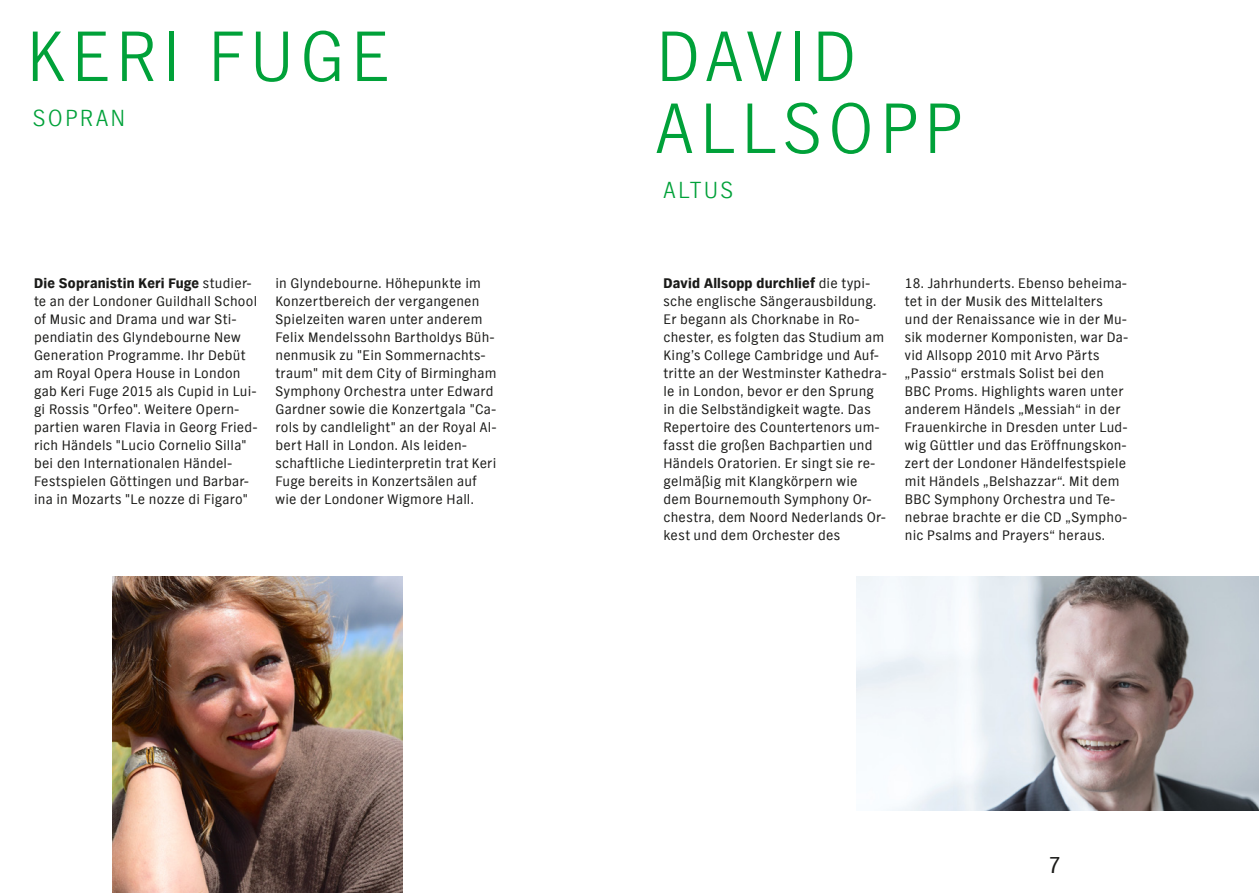
<style>
.page{position:relative;width:1259px;height:893px;background:#fff}
.page>*{position:absolute;margin:0;border:0;box-sizing:border-box;transform-origin:0 0}
.t1{font:69px/72px "NDR Sans D Light";letter-spacing:.085em;color:#00a139}
.t2{font:22.5px "NDR Sans D Light";letter-spacing:.105em;color:#00a139}
.t3{font:22.5px "NDR Sans D Regular";color:#1a1a18}
.t4{font:13.5px/18px "NDR Sans D Regular";letter-spacing:.02em;color:#1a1a18}
.t5{font:13.5px "NDR Sans D Black";letter-spacing:.01em;color:#1a1a18}
.s1{font-family:"NDR Sans D Regular"}
</style>
<div class="page">
<img style="left:113px;top:576px;width:289px;height:317px">
<img style="left:856px;top:576px;width:403px;height:234px">
<h1 class="t1" style="left:26px;top:20px;width:364px">KERI FUGE</h1>
<h1 class="t1" style="left:656px;top:20px;width:307px">DAVID<br>ALLSOPP</h1>
<h2 class="t2" style="left:33px;top:103px;width:94px">SOPRAN</h2>
<p class="t5" style="left:34px;top:274px;width:218px">Die Sopranistin Keri Fuge <span class="s1">studier-</span></p>
<p class="t4" style="left:34px;top:292px;width:225px">te an der Londoner Guildhall School of Music and Drama und war Sti&shy;pendiatin des Glyndebourne New Generation Programme. Ihr Debüt am Royal Opera House in London gab Keri Fuge 2015 als Cupid in Lui&shy;gi Rossis "Orfeo". Weitere Opern&shy;partien waren Flavia in Georg Fried&shy;rich Händels "Lucio Cornelio Silla" bei den Internationalen Händel-Festspielen Göttingen und Barbar&shy;ina in Mozarts "Le nozze di Figaro"</p>
<p class="t4" style="left:275px;top:274px;width:223px">in Glyndebourne. Höhepunkte im Konzertbereich der vergangenen Spielzeiten waren unter anderem Felix Mendelssohn Bartholdys Büh&shy;nenmusik zu "Ein Sommernachts&shy;traum" mit dem City of Birmingham Symphony Orchestra unter Edward Gardner sowie die Konzertgala "Ca&shy;rols by candlelight" an der Royal Al&shy;bert Hall in London. Als leiden&shy;schaftliche Liedinterpretin trat Keri Fuge bereits in Konzertsälen auf wie der Londoner Wigmore Hall.</p>
<h2 class="t2" style="left:663px;top:175px;width:71px">ALTUS</h2>
<p class="t5" style="left:663px;top:274px;width:208px">David Allsopp durchlief <span class="s1">die typi-</span></p>
<p class="t4" style="left:663px;top:292px;width:224px">sche englische Sängerausbildung.<br>Er begann als Chorknabe in Ro&shy;chester, es folgten das Studium am<br>King’s College Cambridge und Auf&shy;tritte an der Westminster Kathedra&shy;le in London, bevor er den Sprung in die Selbständigkeit wagte. Das<br>Repertoire des Countertenors um&shy;fasst die großen Bachpartien und<br>Händels Oratorien. Er singt sie re&shy;gelmäßig mit Klangkörpern wie dem Bournemouth Symphony Or&shy;chestra, dem Noord Nederlands Or&shy;kest und dem Orchester des</p>
<p class="t4" style="left:905px;top:274px;width:224px">18. Jahrhunderts. Ebenso beheima&shy;tet in der Musik des Mittelalters und der Renaissance wie in der Mu&shy;sik moderner Komponisten, war Da&shy;vid Allsopp 2010 mit Arvo Pärts „Passio“ erstmals Solist bei den BBC Proms. Highlights waren unter anderem Händels „Messiah“ in der Frauenkirche in Dresden unter Lud&shy;wig Güttler und das Eröffnungskon&shy;zert der Londoner Händelfestspiele mit Händels „Belshazzar“. Mit dem BBC Symphony Orchestra und Te&shy;nebrae brachte er die CD „Sympho&shy;nic Psalms and Prayers“ heraus.</p>
<h2 class="t3" style="left:1047px;top:849px;width:14px">7</h2>
</div>
